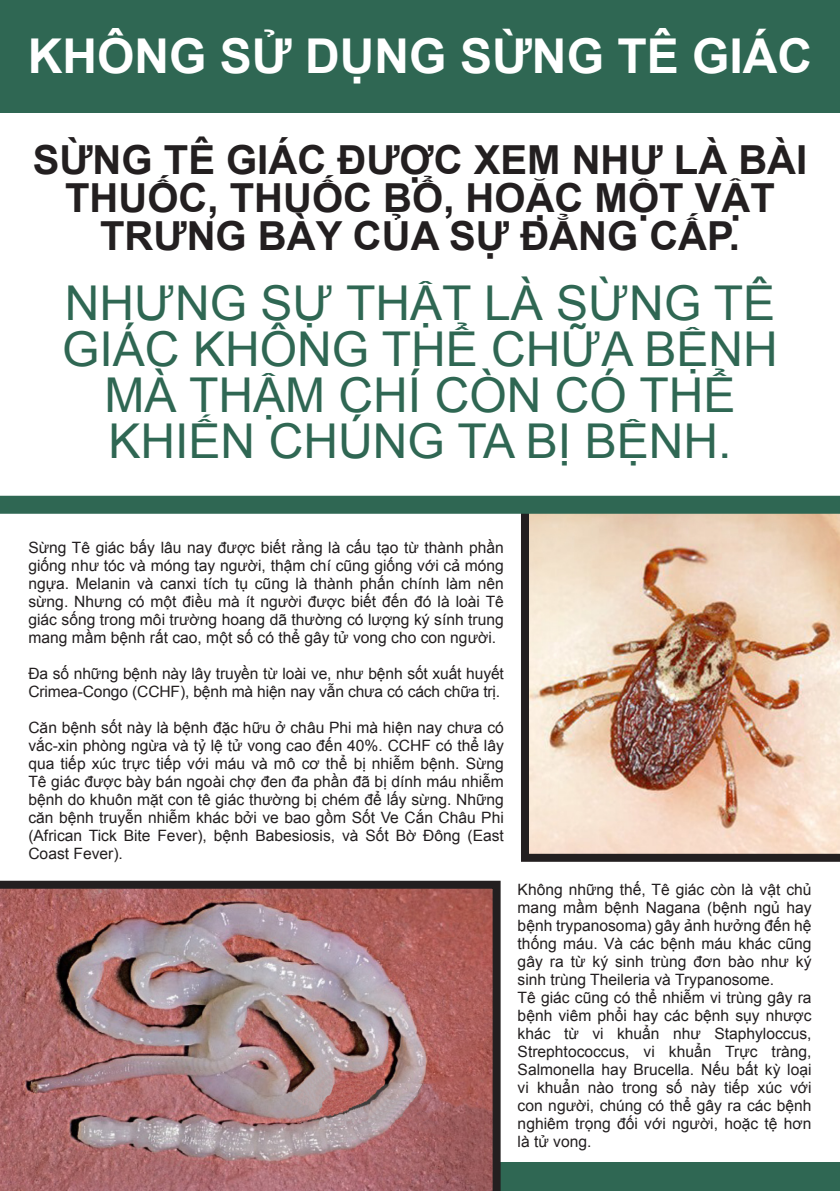
<style>
.page{position:relative;width:840px;height:1191px;background:#fff}
.page>*{position:absolute;margin:0;border:0;box-sizing:border-box;transform-origin:0 0}
.t1{font:48px/46px "Arial";color:#2f6753;text-align:center}
.t2{font:700 48px "Arial";color:#fff}
.t3{font:700 40px/38px "Arial";color:#231f20;text-align:center}
.t4{font:15.6px/18px "Arial";color:#231f20;text-align:justify}
</style>
<div class="page">
<div style="left:496px;top:1162px;width:343px;height:29px;background:#2f6753"></div>
<img style="left:521px;top:514px;width:318px;height:347px">
<div style="left:0;top:0;width:839px;height:112px;background:#2f6753"></div>
<div style="left:0;top:496px;width:839px;height:18px;background:#2f6753"></div>
<img style="left:0;top:880px;width:500px;height:311px">
<p class="t2" style="left:28px;top:24px;width:785px">KHÔNG SỬ DỤNG SỪNG TÊ GIÁC</p>
<p class="t3" style="left:33px;top:142px;width:775px">SỪNG TÊ GIÁC ĐƯỢC XEM NHƯ LÀ BÀI<br>THUỐC, THUỐC BỔ, HOẶC MỘT VẬT<br>TRƯNG BÀY CỦA SỰ ĐẲNG CẤP.</p>
<p class="t1" style="left:62px;top:280px;width:716px">NHƯNG SỰ THẬT LÀ SỪNG TÊ<br>GIÁC KHÔNG THỂ CHỮA BỆNH<br>MÀ THẬM CHÍ CÒN CÓ THỂ<br>KHIẾN CHÚNG TA BỊ BỆNH.</p>
<p class="t4" style="left:28px;top:538px;width:476px">Sừng Tê giác bấy lâu nay được biết rằng là cấu tạo từ thành phần giống như tóc và móng tay người, thậm chí cũng giống với cả móng ngựa. Melanin và canxi tích tụ cũng là thành phấn chính làm nên sừng. Nhưng có một điều mà ít người được biết đến đó là loài Tê giác sống trong môi trường hoang dã thường có lượng ký sính trung mang mầm bệnh rất cao, một số có thể gây tử vong cho con người.</p>
<p class="t4" style="left:28px;top:664px;width:476px">Đa số những bệnh này lây truyền từ loài ve, như bệnh sốt xuất huyết<br>Crimea-Congo (CCHF), bệnh mà hiện nay vẫn chưa có cách chữa trị.</p>
<p class="t4" style="left:28px;top:718px;width:477px">Căn bệnh sốt này là bệnh đặc hữu ở châu Phi mà hiện nay chưa có vắc-xin phòng ngừa và tỷ lệ tử vong cao đến 40%. CCHF có thể lây qua tiếp xúc trực tiếp với máu và mô cơ thể bị nhiễm bệnh. Sừng Tê giác được bày bán ngoài chợ đen đa phần đã bị dính máu nhiễm bệnh do khuôn mặt con tê giác thường bị chém để lấy sừng. Những căn bệnh truyễn nhiễm khác bởi ve bao gồm Sốt Ve Cắn Châu Phi (African Tick Bite Fever), bệnh Babesiosis, và Sốt Bờ Đông (East Coast Fever).</p>
<p class="t4" style="left:517px;top:880px;width:295px">Không những thế, Tê giác còn là vật chủ mang mầm bệnh Nagana (bệnh ngủ hay bệnh trypanosoma) gây ảnh hưởng đến hệ thống máu. Và các bệnh máu khác cũng gây ra từ ký sinh trùng đơn bào như ký sinh trùng Theileria và Trypanosome.</p>
<p class="t4" style="left:517px;top:988px;width:295px">Tê giác cũng có thể nhiễm vi trùng gây ra bệnh viêm phổi hay các bệnh sụy nhược khác từ vi khuẩn như Staphyloccus, Strephtococcus, vi khuẩn Trực tràng, Salmonella hay Brucella. Nếu bất kỳ loại vi khuẩn nào trong số này tiếp xúc với con người, chúng có thể gây ra các bệnh nghiêm trọng đối với người, hoặc tệ hơn là tử vong.</p>
</div>
